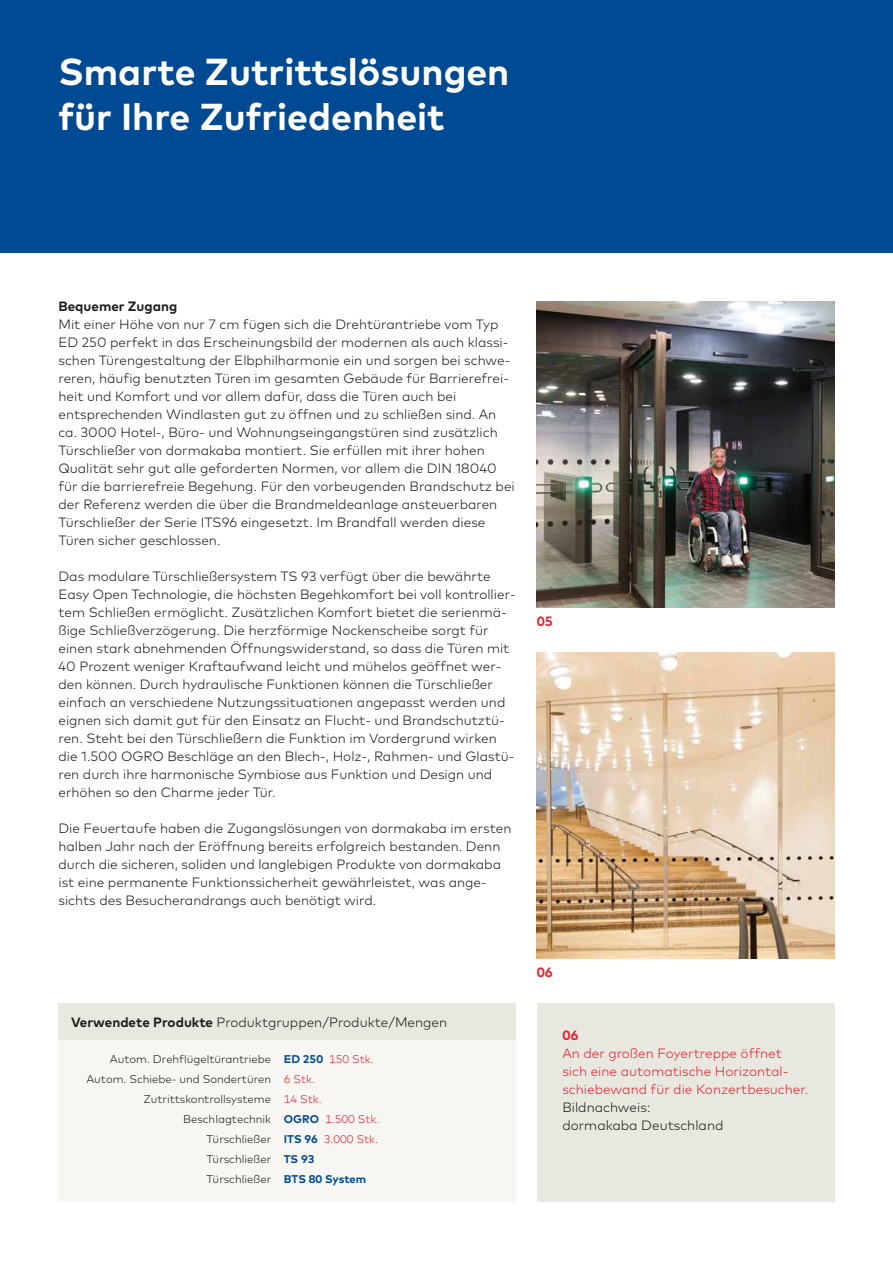
<style>
.page{position:relative;width:893px;height:1263px;background:#fff}
.page>*{position:absolute;margin:0;border:0;box-sizing:border-box;transform-origin:0 0}
.t1{font:700 37.5px/45px "Mark Pro";color:#fff}
.t2{font:300 13.5px/18px "Mark Pro";color:#1d1d1b}
.t3{font:300 13.5px/18px "Mark Pro";color:#e52330}
.t4{font:700 13.5px "Mark Pro";color:#1d1d1b}
.t5{font:700 13.5px "Mark Pro";color:#e52330}
.t6{font:300 11.25px "Mark Pro";color:#1d1d1b}
.s1{font-weight:700}
.s2{font-weight:700;color:#004993}
.s3{color:#e52330}
</style>
<div class="page">
<div style="left:58px;top:1003px;width:458px;height:198px;background:#f7f6f3"></div>
<div style="left:0;top:0;width:893px;height:253px;background:#004993"></div>
<div style="left:537px;top:1003px;width:297px;height:199px;background:#e9e8e0"></div>
<div style="left:58px;top:1003px;width:458px;height:36px;background:#e9e8e0"></div>
<img style="left:537px;top:301px;width:297px;height:306px">
<img style="left:537px;top:652px;width:297px;height:306px">
<h1 class="t1" style="left:58px;top:54px;width:453px">Smarte Zutrittslösungen für Ihre Zufriedenheit</h1>
<p class="t4" style="left:58px;top:301px;width:120px">Bequemer Zugang</p>
<p class="t2" style="left:58px;top:316px;width:458px">Mit einer Höhe von nur 7 cm fügen sich die Drehtürantriebe vom Typ ED 250 perfekt in das Erscheinungsbild der modernen als auch klassi&shy;schen Türengestaltung der Elbphilharmonie ein und sorgen bei schwe&shy;reren, häufig benutzten Türen im gesamten Gebäude für Barrierefrei&shy;heit und Komfort und vor allem dafür, dass die Türen auch bei entsprechenden Windlasten gut zu öffnen und zu schließen sind. An ca. 3000 Hotel-, Büro- und Wohnungseingangstüren sind zusätzlich Türschließer von dormakaba montiert. Sie erfüllen mit ihrer hohen Qualität sehr gut alle geforderten Normen, vor allem die DIN 18040 für die barrierefreie Begehung. Für den vorbeugenden Brandschutz bei der Referenz werden die über die Brandmeldeanlage ansteuerbaren Türschließer der Serie ITS96 eingesetzt. Im Brandfall werden diese Türen sicher geschlossen.</p>
<p class="t2" style="left:58px;top:568px;width:459px">Das modulare Türschließersystem TS 93 verfügt über die bewährte Easy Open Technologie, die höchsten Begehkomfort bei voll kontrollier&shy;tem Schließen ermöglicht. Zusätzlichen Komfort bietet die serienmä&shy;ßige Schließverzögerung. Die herzförmige Nockenscheibe sorgt für einen stark abnehmenden Öffnungswiderstand, so dass die Türen mit 40 Prozent weniger Kraftaufwand leicht und mühelos geöffnet wer&shy;den können. Durch hydraulische Funktionen können die Türschließer einfach an verschiedene Nutzungssituationen angepasst werden und eignen sich damit gut für den Einsatz an Flucht- und Brandschutztü&shy;ren. Steht bei den Türschließern die Funktion im Vordergrund wirken die 1.500 OGRO Beschläge an den Blech-, Holz-, Rahmen- und Glastü&shy;ren durch ihre harmonische Symbiose aus Funktion und Design und erhöhen so den Charme jeder Tür.</p>
<p class="t2" style="left:58px;top:820px;width:455px">Die Feuertaufe haben die Zugangslösungen von dormakaba im ersten halben Jahr nach der Eröffnung bereits erfolgreich bestanden. Denn durch die sicheren, soliden und langlebigen Produkte von dormakaba ist eine permanente Funktionssicherheit gewährleistet, was ange&shy;sichts des Besucherandrangs auch benötigt wird.</p>
<p class="t5" style="left:537px;top:616px;width:18px">05</p>
<p class="t2" style="left:71px;top:1015px;width:377px"><span class="s1">Verwendete Produkte</span> Produktgruppen/Produkte/Mengen</p>
<p class="t6" style="left:110px;top:1055px;width:265px">Autom. Drehflügel türantriebe <span class="s2">ED 250</span> <span class="s3">150 Stk.</span></p>
<p class="t6" style="left:86px;top:1075px;width:230px">Autom. Schiebe- und Sondertüren <span class="s3">6 Stk.</span></p>
<p class="t6" style="left:143px;top:1095px;width:180px">Zutrittskontrollsysteme <span class="s3">14 Stk.</span></p>
<p class="t6" style="left:183px;top:1115px;width:198px">Beschlagtechnik <span class="s2">OGRO</span> <span class="s3">1.500 Stk.</span></p>
<p class="t6" style="left:207px;top:1135px;width:173px">Türschließer <span class="s2">ITS 96</span> <span class="s3">3.000 Stk.</span></p>
<p class="t6" style="left:207px;top:1155px;width:109px">Türschließer <span class="s2">TS 93</span></p>
<p class="t6" style="left:207px;top:1175px;width:161px">Türschließer <span class="s2">BTS 80 System</span></p>
<p class="t5" style="left:537px;top:967px;width:18px">06</p>
<p class="t5" style="left:562px;top:1030px;width:18px">06</p>
<p class="t3" style="left:562px;top:1045px;width:248px">An der großen Foyertreppe öffnet sich eine automatische Horizontal&shy;schiebewand für die Konzertbesucher.</p>
<p class="t2" style="left:562px;top:1099px;width:163px">Bildnachweis: dormakaba Deutschland</p>
</div>
